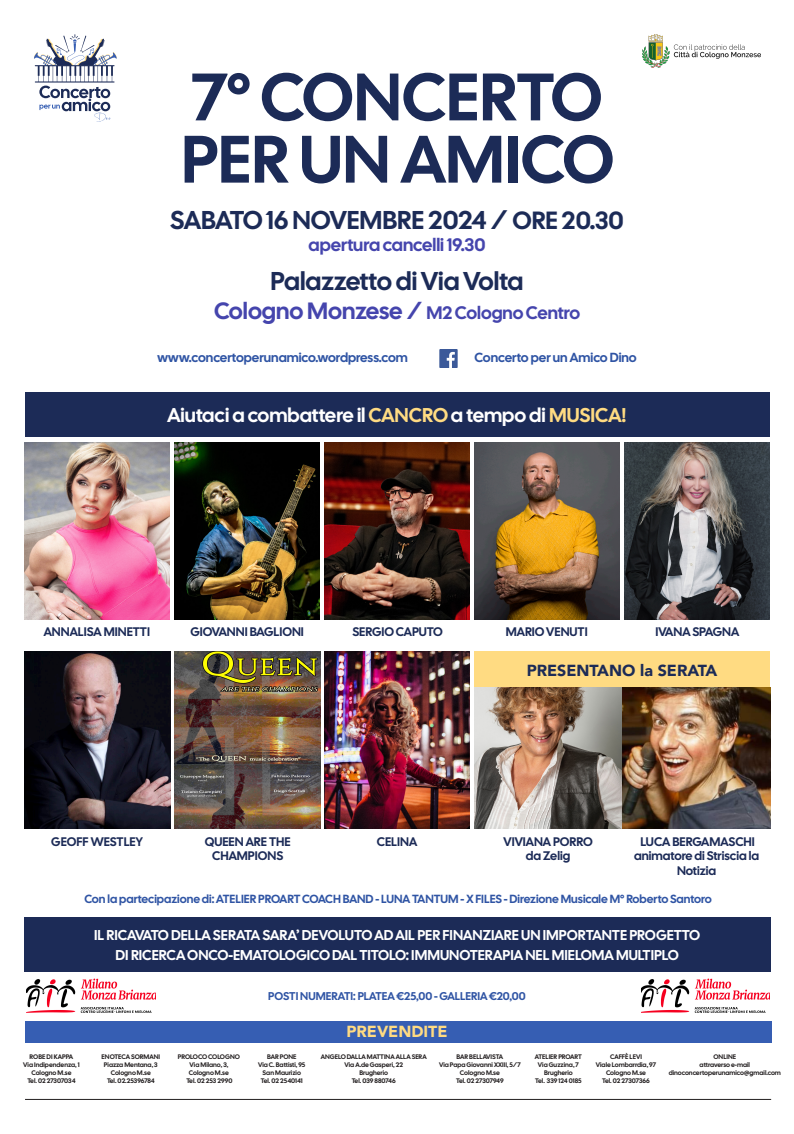
<style>
.page{position:relative;width:794px;height:1134px;background:#fff}
.page>*{position:absolute;margin:0;border:0;box-sizing:border-box;transform-origin:0 0}
.t1{font:600 66.88px "Cal Sans";color:#1c2b57}
.t2{font:600 25.76px "Cal Sans";color:#1c2b57}
.t3{font:600 23.56px "Cal Sans";color:#4545ad}
.t4{font:600 19.92px "Cal Sans";color:#fff}
.t5{font:600 18.08px "Cal Sans";color:#4545ad}
.t6{font:900 16px "Avenir";color:#1c2b57}
.t7{font:900 16px "Avenir";color:#ffdb82}
.t8{font:600 14.24px/20.9px "Cal Sans";color:#fff;text-align:center}
.t9{font:600 13.16px "Cal Sans";color:#2f54a4}
.t10{font:600 12.44px/14.9px "Cal Sans";color:#1c2b57;text-align:center}
.t11{font:600 11.8px "Cal Sans";color:#2f54a4}
.t12{font:600 11.28px "Cal Sans";color:#2f54a4}
.t13{font:600 6.6px "Cal Sans";color:#231f20}
.s1{font-size:24.88px}
.s2{font-size:18.08px}
.s3{color:#ffdb82}
</style>
<div class="page">
<div style="left:25px;top:393px;width:744px;height:44px;background:#1c2b57"></div>
<div style="left:24px;top:917px;width:746px;height:55px;background:#1c2b57"></div>
<hr style="left:25px;top:1099px;width:746px;height:1px;background:#231f20">
<img style="left:24px;top:443px;width:145px;height:176px">
<img style="left:175px;top:652px;width:145px;height:176px">
<img style="left:24px;top:652px;width:146px;height:176px">
<img style="left:174px;top:443px;width:145px;height:176px">
<img style="left:324px;top:652px;width:145px;height:176px">
<img style="left:324px;top:443px;width:145px;height:176px">
<img style="left:625px;top:443px;width:145px;height:176px">
<img style="left:474px;top:443px;width:145px;height:176px">
<img style="left:474px;top:687px;width:148px;height:141px">
<img style="left:622px;top:687px;width:148px;height:141px">
<img style="left:439px;top:349px;width:19px;height:18px">
<div style="left:25px;top:1021px;width:746px;height:22px;background:#365eb3"></div>
<svg style="left:34px;top:34px;width:83px;height:88px"></svg>
<div style="left:474px;top:651px;width:296px;height:36px;background:#ffdb82"></div>
<img style="left:641px;top:979px;width:129px;height:33px">
<img style="left:27px;top:979px;width:129px;height:33px">
<img style="left:642px;top:34px;width:118px;height:34px">
<p class="t1" style="left:193px;top:44px;width:411px">7° CONCERTO</p>
<p class="t1" style="left:181px;top:106px;width:434px">PER UN AMICO</p>
<p class="t2" style="left:170px;top:200px;width:455px">SABATO 16 NOVEMBRE 2024 / <span class="s1">ORE 20.30</span></p>
<p class="t5" style="left:308px;top:230px;width:178px">apertura cancelli 19.30</p>
<p class="t2" style="left:271px;top:261px;width:254px">Palazzetto di Via Volta</p>
<p class="t3" style="left:214px;top:292px;width:367px">Cologno Monzese / <span class="s2">M2 Cologno Centro</span></p>
<p class="t9" style="left:157px;top:347px;width:252px">www.concertoperunamico.wordpress.com</p>
<p class="t9" style="left:474px;top:347px;width:164px">Concerto per un Amico Dino</p>
<p class="t4" style="left:168px;top:399px;width:460px">Aiutaci a combattere il <span class="s3">CANCRO</span> a tempo di <span class="s3">MUSICA!</span></p>
<p class="t10" style="left:44px;top:623px;width:108px">ANNALISA MINETTI</p>
<p class="t10" style="left:190px;top:623px;width:115px">GIOVANNI BAGLIONI</p>
<p class="t10" style="left:352px;top:623px;width:92px">SERGIO CAPUTO</p>
<p class="t10" style="left:506px;top:623px;width:83px">MARIO VENUTI</p>
<p class="t10" style="left:655px;top:623px;width:85px">IVANA SPAGNA</p>
<p class="t6" style="left:527px;top:657px;width:192px">PRESENTANO la SERATA</p>
<p class="t10" style="left:51px;top:832px;width:93px">GEOFF WESTLEY</p>
<p class="t10" style="left:205px;top:832px;width:87px">QUEEN ARE THE<br>CHAMPIONS</p>
<p class="t10" style="left:377px;top:832px;width:42px">CELINA</p>
<p class="t10" style="left:503px;top:832px;width:91px">VIVIANA PORRO</p>
<p class="t10" style="left:526px;top:847px;width:46px">da Zelig</p>
<p class="t10" style="left:640px;top:832px;width:116px">LUCA BERGAMASCHI</p>
<p class="t10" style="left:634px;top:847px;width:127px">animatore di Striscia la<br>Notizia</p>
<p class="t11" style="left:84px;top:889px;width:629px">Con la partecipazione di: ATELIER PROART COACH BAND - LUNA TANTUM - X FILES - Direzione Musicale M° Roberto Santoro</p>
<p class="t8" style="left:94px;top:923px;width:607px">IL RICAVATO DELLA SERATA SARA’ DEVOLUTO AD AIL PER FINANZIARE UN IMPORTANTE PROGETTO<br>DI RICERCA ONCO-EMATOLOGICO DAL TITOLO: IMMUNOTERAPIA NEL MIELOMA MULTIPLO</p>
<p class="t12" style="left:268px;top:987px;width:259px">POSTI NUMERATI: PLATEA €25,00 - GALLERIA €20,00</p>
<p class="t13" style="left:30px;top:1051px;width:45px">ROBE DI KAPPA</p>
<p class="t13" style="left:23px;top:1059px;width:58px">Via Indipendenza, 1</p>
<p class="t13" style="left:31px;top:1067px;width:41px">Cologno M.se</p>
<p class="t13" style="left:27px;top:1075px;width:50px">Tel. 02 27307034</p>
<p class="t13" style="left:102px;top:1051px;width:60px">ENOTECA SORMANI</p>
<p class="t13" style="left:104px;top:1059px;width:55px">Piazza Mentana, 3</p>
<p class="t13" style="left:111px;top:1067px;width:41px">Cologno M.se</p>
<p class="t13" style="left:107px;top:1075px;width:49px">Tel. 02.25396784</p>
<p class="t13" style="left:178px;top:1051px;width:63px">PROLOCO COLOGNO</p>
<p class="t13" style="left:189px;top:1059px;width:40px">Via Milano, 3,</p>
<p class="t13" style="left:189px;top:1067px;width:41px">Cologno M.se</p>
<p class="t13" style="left:186px;top:1075px;width:47px">Tel. 02 253 2990</p>
<p class="t13" style="left:267px;top:1051px;width:31px">BAR PONE</p>
<p class="t13" style="left:258px;top:1059px;width:49px">Via C. Battisti, 95</p>
<p class="t13" style="left:263px;top:1067px;width:40px">San Maurizio</p>
<p class="t13" style="left:261px;top:1075px;width:43px">Tel. 02 2540141</p>
<p class="t7" style="left:346px;top:1018px;width:103px">PREVENDITE</p>
<p class="t13" style="left:321px;top:1051px;width:108px">ANGELO DALLA MATTINA ALLA SERA</p>
<p class="t13" style="left:344px;top:1059px;width:60px">Via A.de Gasperi, 22</p>
<p class="t13" style="left:359px;top:1067px;width:30px">Brugherio</p>
<p class="t13" style="left:352px;top:1075px;width:46px">Tel. 039 880746</p>
<p class="t13" style="left:456px;top:1051px;width:48px">BAR BELLAVISTA</p>
<p class="t13" style="left:439px;top:1059px;width:83px">Via Papa Giovanni XXIII, 5/7</p>
<p class="t13" style="left:460px;top:1067px;width:41px">Cologno M.se</p>
<p class="t13" style="left:456px;top:1075px;width:49px">Tel. 02 27307949</p>
<p class="t13" style="left:535px;top:1051px;width:49px">ATELIER PROART</p>
<p class="t13" style="left:538px;top:1059px;width:43px">Via Guzzina, 7</p>
<p class="t13" style="left:544px;top:1067px;width:30px">Brugherio</p>
<p class="t13" style="left:535px;top:1075px;width:48px">Tel. 339 124 0185</p>
<p class="t13" style="left:610px;top:1051px;width:33px">CAFFÈ LEVI</p>
<p class="t13" style="left:596px;top:1059px;width:62px">Viale Lombarrdia, 97</p>
<p class="t13" style="left:606px;top:1067px;width:41px">Cologno M.se</p>
<p class="t13" style="left:602px;top:1075px;width:49px">Tel. 02 27307366</p>
<p class="t13" style="left:713px;top:1051px;width:24px">ONLINE</p>
<p class="t13" style="left:699px;top:1059px;width:52px">attraverso e-mail</p>
<p class="t13" style="left:668px;top:1067px;width:114px">dinoconcertoperunamico@gmail.com</p>
</div>
